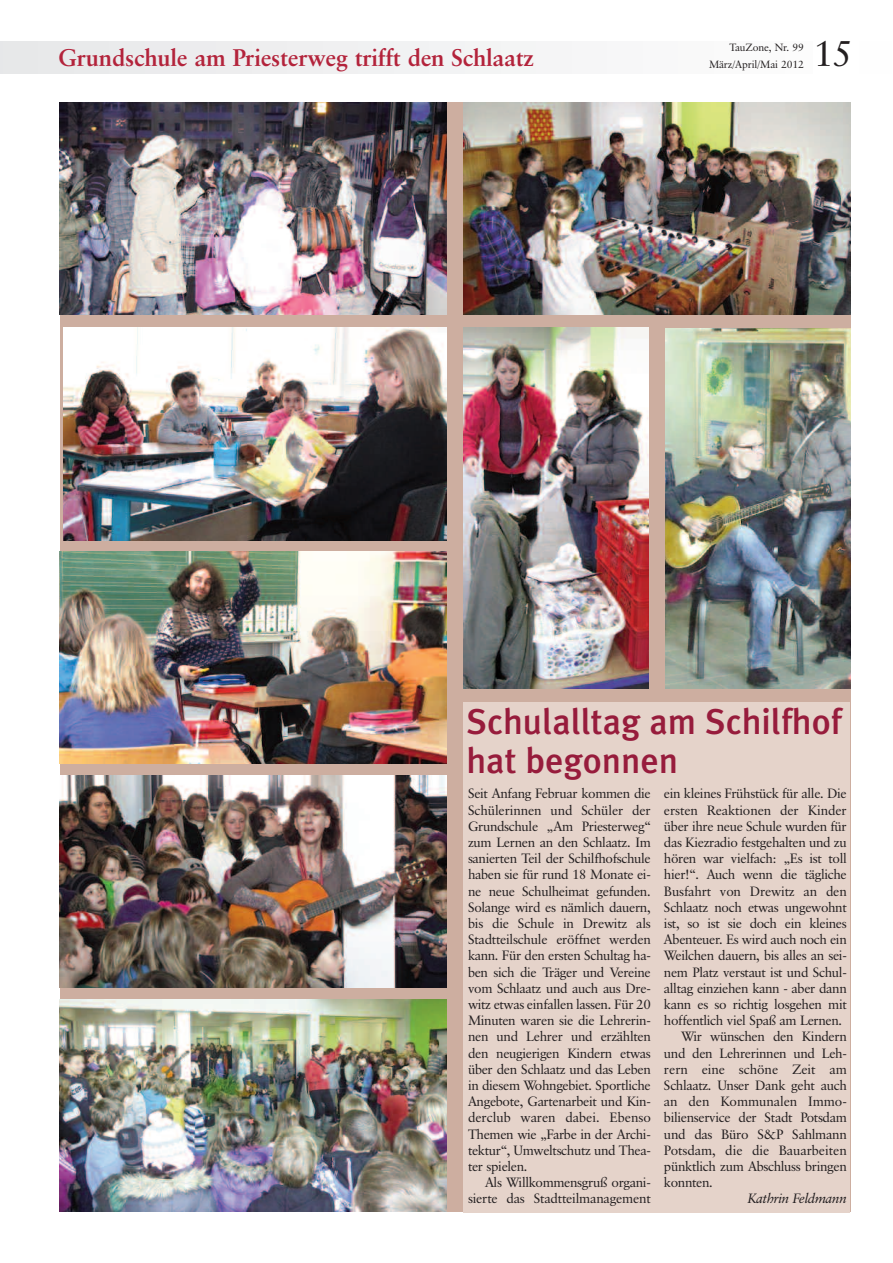
<style>
.page{position:relative;width:893px;height:1263px;background:#fff}
.page>*{position:absolute;margin:0;border:0;box-sizing:border-box;transform-origin:0 0}
.t1{font:500 36px/39px "Meta Plus";color:#971c3c}
.t2{font:36px "Classical Garamond BT";color:#231f20}
.t3{font:700 24px "Classical Garamond BT";letter-spacing:-.01em;color:#b3233b}
.t4{font:13.5px/16.2px "Classical Garamond BT";letter-spacing:-.03em;color:#231f20;text-align:justify}
.t5{font:13.5px "Classical Garamond BT";letter-spacing:-.005em;color:#231f20}
.t6{font:13.5px "Classical Garamond BT";letter-spacing:-.01em;color:#231f20}
.t7{font:italic 13.5px "Classical Garamond BT";letter-spacing:-.03em;color:#231f20}
.t8{font:10.5px/17.2px "Classical Garamond BT";letter-spacing:-.01em;color:#231f20;text-align:right}
</style>
<div class="page">
<div style="left:60px;top:102px;width:790px;height:1110px;background:#cdaea0"></div>
<div style="left:463px;top:702px;width:387px;height:510px;background:#e5d3ca"></div>
<div style="left:0;top:41px;width:893px;height:33px;background:#f1f2f3"></div>
<div style="left:813px;top:38px;width:46px;height:41px;background:#fff"></div>
<img style="left:63px;top:327px;width:383px;height:213px">
<img style="left:463px;top:327px;width:185px;height:361px">
<img style="left:60px;top:775px;width:386px;height:213px">
<img style="left:60px;top:999px;width:386px;height:213px">
<img style="left:463px;top:102px;width:387px;height:213px">
<img style="left:60px;top:551px;width:386px;height:213px">
<img style="left:60px;top:102px;width:386px;height:213px">
<img style="left:665px;top:328px;width:185px;height:360px">
<h2 class="t3" style="left:59px;top:47px;width:477px">Grundschule am Priesterweg trifft den Schlaatz</h2>
<h1 class="t2" style="left:813px;top:39px;width:41px">15</h1>
<p class="t8" style="left:709px;top:39px;width:97px">TauZone, Nr. 99<br>März/April/Mai 2012</p>
<h1 class="t1" style="left:466px;top:702px;width:377px">Schulalltag am Schilfhof hat begonnen</h1>
<p class="t4" style="left:468px;top:787px;width:184px">Seit Anfang Februar kommen die Schülerinnen und Schüler der Grundschule „Am Priesterweg“ zum Lernen an den Schlaatz. Im sanierten Teil der Schilfhofschule haben sie für rund 18 Monate ei&shy;ne neue Schulheimat gefunden.<br>Solange wird es nämlich dauern, bis die Schule in Drewitz als Stadtteilschule eröffnet werden kann. Für den ersten Schultag ha&shy;ben sich die Träger und Vereine vom Schlaatz und auch aus Dre&shy;witz etwas einfallen lassen. Für 20<br>Minuten waren sie die Lehrerin&shy;nen und Lehrer und erzählten den neugierigen Kindern etwas über den Schlaatz und das Leben in diesem Wohngebiet. Sportliche Angebote, Gartenarbeit und Kin&shy;derclub waren dabei. Ebenso Themen wie „Farbe in der Archi&shy;tektur“, Umweltschutz und Thea&shy;ter spielen.</p>
<p class="t4" style="left:468px;top:1175px;width:184px;text-align:right">Als Willkommensgruß organi&shy;sierte das Stadtteilmanagement</p>
<p class="t4" style="left:664px;top:787px;width:184px">ein kleines Frühstück für alle. Die</p>
<p class="t6" style="left:664px;top:804px;width:184px">ersten Reaktionen der Kinder</p>
<p class="t4" style="left:664px;top:819px;width:184px">über ihre neue Schule wurden für</p>
<p class="t4" style="left:664px;top:835px;width:184px">das Kiezradio festgehalten und zu</p>
<p class="t4" style="left:664px;top:851px;width:184px">hören war vielfach: „Es ist toll</p>
<p class="t4" style="left:664px;top:868px;width:184px">hier!“. Auch wenn die tägliche</p>
<p class="t4" style="left:664px;top:884px;width:184px">Busfahrt von Drewitz an den</p>
<p class="t4" style="left:664px;top:900px;width:184px">Schlaatz noch etwas ungewohnt</p>
<p class="t4" style="left:664px;top:916px;width:184px">ist, so ist sie doch ein kleines</p>
<p class="t4" style="left:664px;top:932px;width:184px">Abenteuer. Es wird auch noch ein</p>
<p class="t4" style="left:664px;top:949px;width:184px">Weilchen dauern, bis alles an sei-</p>
<p class="t4" style="left:664px;top:965px;width:184px">nem Platz verstaut ist und Schul-</p>
<p class="t4" style="left:664px;top:981px;width:184px">alltag einziehen kann - aber dann</p>
<p class="t4" style="left:664px;top:997px;width:184px">kann es so richtig losgehen mit</p>
<p class="t4" style="left:664px;top:1013px;width:180px">hoffentlich viel Spaß am Lernen.</p>
<p class="t4" style="left:681px;top:1030px;width:167px">Wir wünschen den Kindern</p>
<p class="t4" style="left:664px;top:1046px;width:184px">und den Lehrerinnen und Leh-</p>
<p class="t5" style="left:664px;top:1063px;width:184px">rern eine schöne Zeit am</p>
<p class="t4" style="left:664px;top:1078px;width:184px">Schlaatz. Unser Dank geht auch</p>
<p class="t5" style="left:664px;top:1096px;width:184px">an den Kommunalen Immo-</p>
<p class="t4" style="left:664px;top:1111px;width:184px">bilienservice der Stadt Potsdam</p>
<p class="t4" style="left:664px;top:1127px;width:184px">und das Büro S&amp;P Sahlmann</p>
<p class="t5" style="left:664px;top:1144px;width:184px">Potsdam, die die Bauarbeiten</p>
<p class="t4" style="left:664px;top:1159px;width:184px">pünktlich zum Abschluss bringen</p>
<p class="t4" style="left:664px;top:1175px;width:50px">konnten.</p>
<p class="t7" style="left:748px;top:1194px;width:100px">Kathrin Feldmann</p>
</div>
